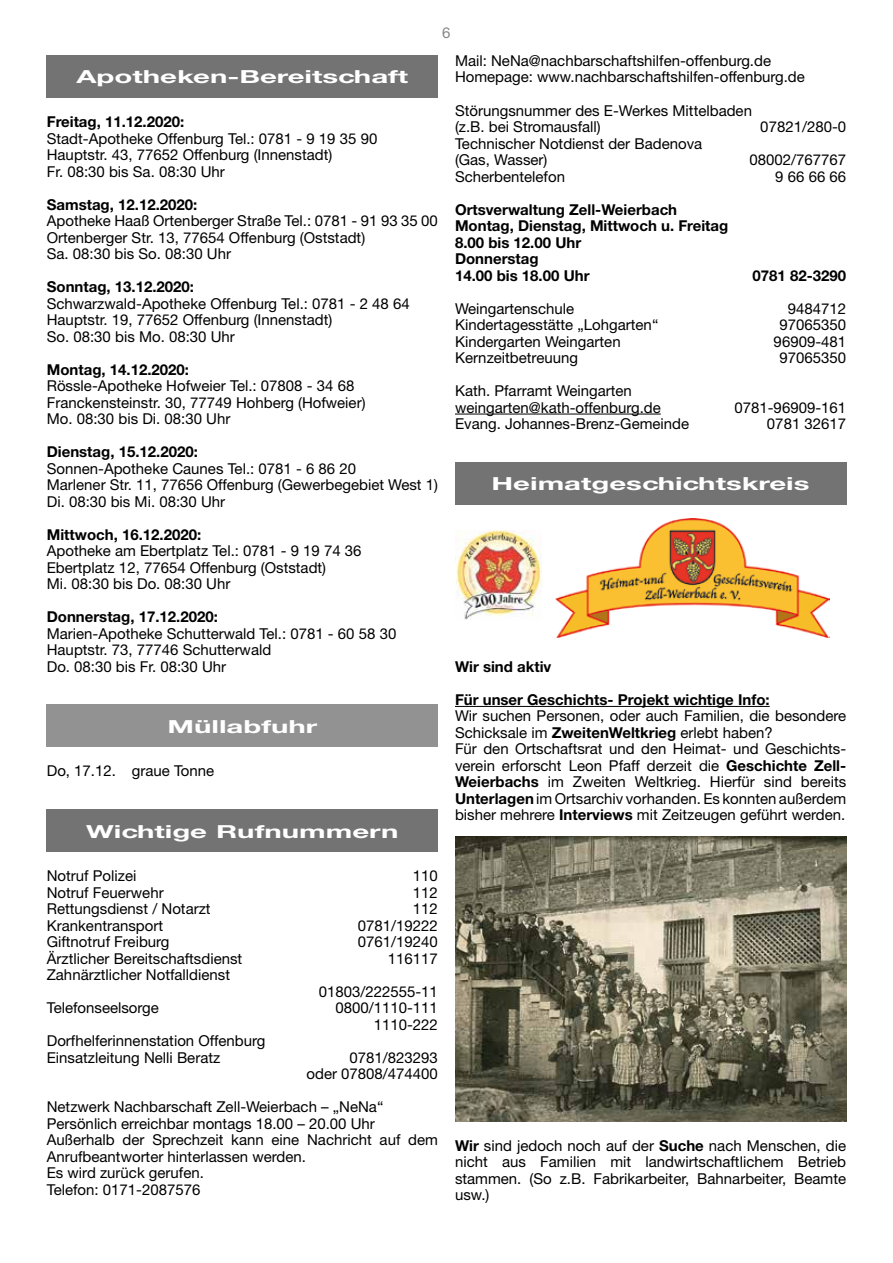
<style>
.page{position:relative;width:893px;height:1263px;background:#fff}
.page>*{position:absolute;margin:0;border:0;box-sizing:border-box;transform-origin:0 0}
.t1{font:700 18px "Helvetica Neue CE";color:#fff;scale:1.63 1}
.t2{font:15px/16.5px "Helvetica Neue LT Std";color:#000}
.t3{font:700 15px/16.5px "Helvetica Neue LT Std";color:#000}
.t4{font:15px "Helvetica Neue LT Std";color:#878787}
.s1{font-weight:700}
</style>
<div class="page">
<div style="left:47px;top:55px;width:391px;height:43px;background:#737373"></div>
<div style="left:47px;top:704px;width:391px;height:43px;background:#929292"></div>
<div style="left:47px;top:809px;width:391px;height:43px;background:#737373"></div>
<hr style="left:455px;top:414px;width:206px;height:1px;background:#000">
<hr style="left:455px;top:706px;width:315px;height:1px;background:#000">
<div style="left:455px;top:462px;width:391px;height:42px;background:#737373"></div>
<img style="left:556px;top:519px;width:274px;height:119px">
<img style="left:455px;top:531px;width:86px;height:89px">
<img style="left:455px;top:837px;width:391px;height:284px">
<p class="t4" style="left:442px;top:24px;width:10px">6</p>
<p class="t1" style="left:76px;top:66px;width:205px">Apotheken-Bereitschaft</p>
<p class="t3" style="left:47px;top:113px;width:139px">Freitag, 11.12.2020:</p>
<p class="t2" style="left:47px;top:130px;width:332px">Stadt-Apotheke Offenburg Tel.: 0781 - 9 19 35 90<br>Hauptstr. 43, 77652 Offenburg (Innenstadt)<br>Fr. 08:30 bis Sa. 08:30 Uhr</p>
<p class="t3" style="left:47px;top:196px;width:152px">Samstag, 12.12.2020:</p>
<p class="t2" style="left:47px;top:212px;width:393px">Apotheke Haaß Ortenberger Straße Tel.: 0781 - 91 93 35 00<br>Ortenberger Str. 13, 77654 Offenburg (Oststadt)<br>Sa. 08:30 bis So. 08:30 Uhr</p>
<p class="t3" style="left:47px;top:278px;width:149px">Sonntag, 13.12.2020:</p>
<p class="t2" style="left:47px;top:295px;width:364px">Schwarzwald-Apotheke Offenburg Tel.: 0781 - 2 48 64<br>Hauptstr. 19, 77652 Offenburg (Innenstadt)<br>So. 08:30 bis Mo. 08:30 Uhr</p>
<p class="t3" style="left:47px;top:361px;width:144px">Montag, 14.12.2020:</p>
<p class="t2" style="left:47px;top:377px;width:320px">Rössle-Apotheke Hofweier Tel.: 07808 - 34 68<br>Franckensteinstr. 30, 77749 Hohberg (Hofweier)<br>Mo. 08:30 bis Di. 08:30 Uhr</p>
<p class="t3" style="left:47px;top:443px;width:153px">Dienstag, 15.12.2020:</p>
<p class="t2" style="left:47px;top:460px;width:393px">Sonnen-Apotheke Caunes Tel.: 0781 - 6 86 20<br>Marlener Str. 11, 77656 Offenburg (Gewerbegebiet West 1)<br>Di. 08:30 bis Mi. 08:30 Uhr</p>
<p class="t3" style="left:47px;top:526px;width:156px">Mittwoch, 16.12.2020:</p>
<p class="t2" style="left:47px;top:542px;width:316px">Apotheke am Ebertplatz Tel.: 0781 - 9 19 74 36<br>Ebertplatz 12, 77654 Offenburg (Oststadt)<br>Mi. 08:30 bis Do. 08:30 Uhr</p>
<p class="t3" style="left:47px;top:608px;width:173px">Donnerstag, 17.12.2020:</p>
<p class="t2" style="left:47px;top:625px;width:351px">Marien-Apotheke Schutterwald Tel.: 0781 - 60 58 30<br>Hauptstr. 73, 77746 Schutterwald<br>Do. 08:30 bis Fr. 08:30 Uhr</p>
<p class="t1" style="left:167px;top:715px;width:93px">Müllabfuhr</p>
<p class="t2" style="left:47px;top:763px;width:169px">Do, 17.12. graue Tonne</p>
<p class="t1" style="left:86px;top:820px;width:193px">Wichtige Rufnummern</p>
<p class="t2" style="left:47px;top:867px;width:91px">Notruf Polizei</p>
<p class="t2" style="left:413px;top:867px;width:27px">110</p>
<p class="t2" style="left:47px;top:884px;width:118px">Notruf Feuerwehr</p>
<p class="t2" style="left:413px;top:884px;width:27px">112</p>
<p class="t2" style="left:47px;top:900px;width:165px">Rettungsdienst / Notarzt</p>
<p class="t2" style="left:413px;top:900px;width:27px">112</p>
<p class="t2" style="left:47px;top:917px;width:118px">Krankentransport</p>
<p class="t2" style="left:358px;top:917px;width:82px">0781/19222</p>
<p class="t2" style="left:47px;top:933px;width:124px">Giftnotruf Freiburg</p>
<p class="t2" style="left:358px;top:933px;width:82px">0761/19240</p>
<p class="t2" style="left:47px;top:950px;width:197px">Ärztlicher Bereitschaftsdienst</p>
<p class="t2" style="left:388px;top:950px;width:52px">116117</p>
<p class="t2" style="left:47px;top:966px;width:185px">Zahnärztlicher Notfalldienst</p>
<p class="t2" style="left:319px;top:983px;width:121px">01803/222555-11</p>
<p class="t2" style="left:47px;top:999px;width:114px">Telefonseelsorge</p>
<p class="t2" style="left:335px;top:999px;width:104px;text-align:right">0800/1110-111<br>1110-222</p>
<p class="t2" style="left:47px;top:1032px;width:220px">Dorfhelferinnenstation Offenburg<br>Einsatzleitung Nelli Beratz</p>
<p class="t2" style="left:306px;top:1049px;width:133px;text-align:right">0781/823293<br>oder 07808/474400</p>
<p class="t2" style="left:47px;top:1098px;width:393px">Netzwerk Nachbarschaft Zell-Weierbach – „NeNa“ Persönlich erreichbar montags 18.00 – 20.00 Uhr Außerhalb der Sprechzeit kann eine Nachricht auf dem Anrufbeantworter hinterlassen werden.<br>Es wird zurück gerufen.<br>Telefon: 0171-2087576</p>
<p class="t2" style="left:455px;top:52px;width:351px">Mail: NeNa@nachbarschaftshilfen-offenburg.de<br>Homepage: www.nachbarschaftshilfen-offenburg.de</p>
<p class="t2" style="left:455px;top:102px;width:299px">Störungsnummer des E-Werkes Mittelbaden (z.B. bei Stromausfall)</p>
<p class="t2" style="left:760px;top:118px;width:87px">07821/280-0</p>
<p class="t2" style="left:455px;top:135px;width:249px">Technischer Notdienst der Badenova (Gas, Wasser)</p>
<p class="t2" style="left:749px;top:151px;width:98px">08002/767767</p>
<p class="t2" style="left:455px;top:168px;width:112px">Scherbentelefon</p>
<p class="t2" style="left:775px;top:168px;width:72px">9 66 66 66</p>
<p class="t3" style="left:455px;top:201px;width:275px">Ortsverwaltung Zell-Weierbach<br>Montag, Dienstag, Mittwoch u. Freitag<br>8.00 bis 12.00 Uhr<br>Donnerstag<br>14.00 bis 18.00 Uhr</p>
<p class="t3" style="left:752px;top:267px;width:95px">0781 82-3290</p>
<p class="t2" style="left:455px;top:300px;width:121px">Weingartenschule</p>
<p class="t2" style="left:788px;top:300px;width:60px">9484712</p>
<p class="t2" style="left:455px;top:316px;width:205px">Kindertagesstätte „Lohgarten“</p>
<p class="t2" style="left:779px;top:316px;width:68px">97065350</p>
<p class="t2" style="left:455px;top:333px;width:167px">Kindergarten Weingarten</p>
<p class="t2" style="left:774px;top:333px;width:74px">96909-481</p>
<p class="t2" style="left:455px;top:349px;width:125px">Kernzeitbetreuung</p>
<p class="t2" style="left:779px;top:349px;width:68px">97065350</p>
<p class="t2" style="left:455px;top:382px;width:207px">Kath. Pfarramt Weingarten weingarten@kath-offenburg.de</p>
<p class="t2" style="left:734px;top:399px;width:113px">0781-96909-161</p>
<p class="t2" style="left:455px;top:415px;width:236px">Evang. Johannes-Brenz-Gemeinde</p>
<p class="t2" style="left:767px;top:415px;width:81px">0781 32617</p>
<p class="t1" style="left:492px;top:473px;width:197px">Heimatgeschichtskreis</p>
<p class="t3" style="left:455px;top:658px;width:98px">Wir sind aktiv</p>
<p class="t3" style="left:455px;top:691px;width:316px">Für unser Geschichts- Projekt wichtige Info:</p>
<p class="t2" style="left:455px;top:708px;width:393px">Wir suchen Personen, oder auch Familien, die besondere Schicksale im <span class="s1">ZweitenWeltkrieg</span> erlebt haben?<br>Für den Ortschaftsrat und den Heimat- und Geschichts&shy;verein erforscht Leon Pfaff derzeit die <span class="s1">Geschichte Zell-Weierbachs</span> im Zweiten Weltkrieg. Hierfür sind bereits <span class="s1">Unterlagen</span> im Ortsarchiv vorhanden. Es konnten außerdem bisher mehrere <span class="s1">Interviews</span> mit Zeitzeugen geführt werden.</p>
<p class="t2" style="left:455px;top:1137px;width:393px;text-align:justify"><span class="s1">Wir</span> sind jedoch noch auf der <span class="s1">Suche</span> nach Menschen, die nicht aus Familien mit landwirtschaftlichem Betrieb stammen. (So z.B. Fabrikarbeiter, Bahnarbeiter, Beamte usw.)</p>
</div>
